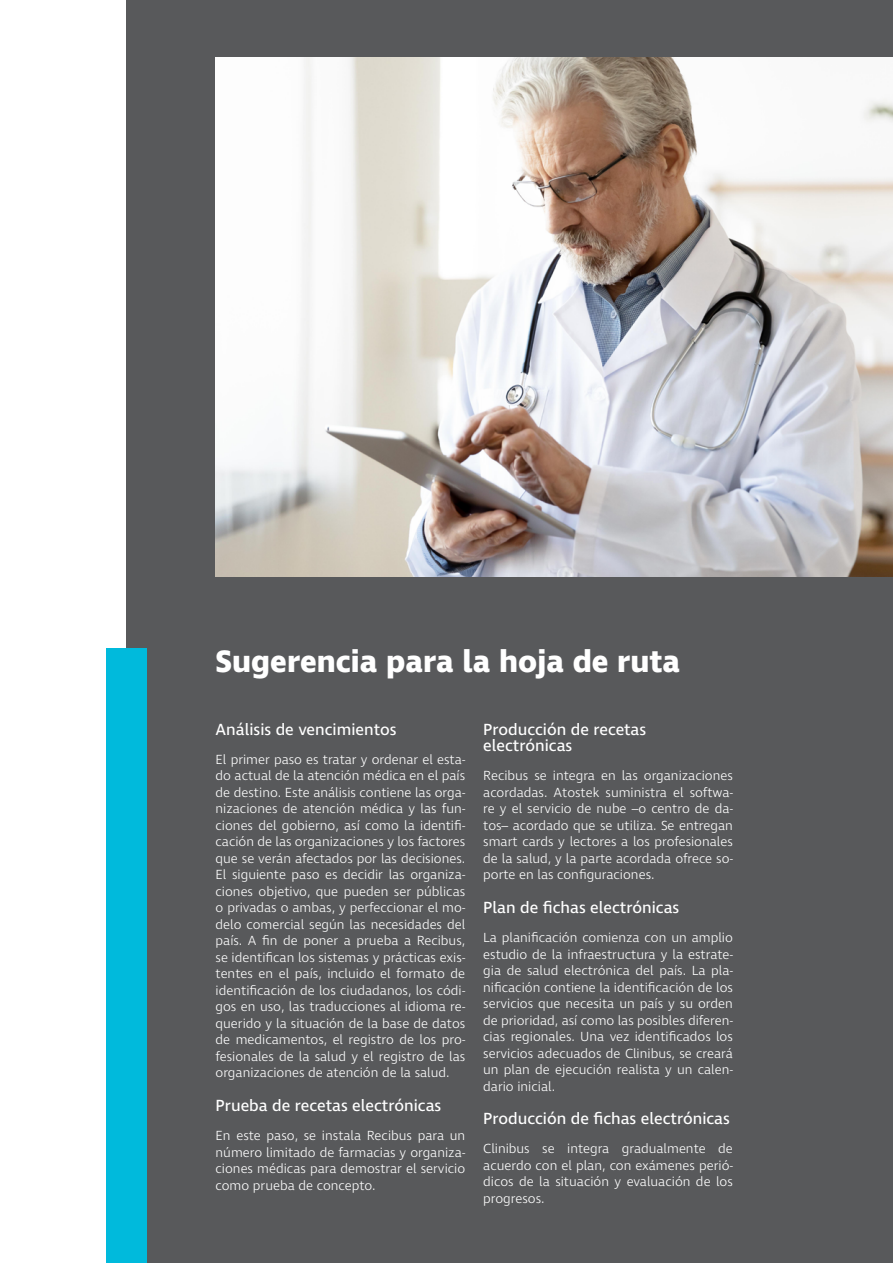
<style>
.page{position:relative;width:893px;height:1263px;background:#fff}
.page>*{position:absolute;margin:0;border:0;box-sizing:border-box;transform-origin:0 0}
.t1{font:700 31.5px "Ingra";color:#fff}
.t2{font:16.5px/16.5px "Ingra";color:#fff}
.t3{font:300 13.5px/16.5px "Ingra";color:#fff;text-align:justify}
</style>
<div class="page">
<div style="left:127px;top:0;width:766px;height:1263px;background:#58595b"></div>
<div style="left:107px;top:648px;width:40px;height:615px;background:#00badc"></div>
<img style="left:216px;top:58px;width:677px;height:518px">
<h1 class="t1" style="left:216px;top:642px;width:466px">Sugerencia para la hoja de ruta</h1>
<p class="t2" style="left:216px;top:722px;width:182px">Análisis de vencimientos</p>
<p class="t3" style="left:216px;top:752px;width:251px">El primer paso es tratar y ordenar el esta&shy;do actual de la atención médica en el país de destino. Este análisis contiene las orga&shy;nizaciones de atención médica y las fun&shy;ciones del gobierno, así como la identifi&shy;cación de las organizaciones y los factores que se verán afectados por las decisiones.<br>El siguiente paso es decidir las organiza&shy;ciones objetivo, que pueden ser públicas o privadas o ambas, y perfeccionar el mo&shy;delo comercial según las necesidades del país. A fin de poner a prueba a Recibus, se identifican los sistemas y prácticas exis&shy;tentes en el país, incluido el formato de identificación de los ciudadanos, los códi&shy;gos en uso, las traducciones al idioma re&shy;querido y la situación de la base de datos de medicamentos, el registro de los pro&shy;fesionales de la salud y el registro de las organizaciones de atención de la salud.</p>
<p class="t2" style="left:216px;top:1098px;width:227px">Prueba de recetas electrónicas</p>
<p class="t3" style="left:216px;top:1128px;width:251px">En este paso, se instala Recibus para un número limitado de farmacias y organiza&shy;ciones médicas para demostrar el servicio como prueba de concepto.</p>
<p class="t2" style="left:483px;top:722px;width:165px">Producción de recetas electrónicas</p>
<p class="t3" style="left:483px;top:768px;width:251px">Recibus se integra en las organizaciones acordadas. Atostek suministra el softwa&shy;re y el servicio de nube –o centro de da&shy;tos– acordado que se utiliza. Se entregan smart cards y lectores a los profesionales de la salud, y la parte acordada ofrece so&shy;porte en las configuraciones.</p>
<p class="t2" style="left:483px;top:900px;width:198px">Plan de fichas electrónicas</p>
<p class="t3" style="left:483px;top:930px;width:251px">La planificación comienza con un amplio estudio de la infraestructura y la estrate&shy;gia de salud electrónica del país. La pla&shy;nificación contiene la identificación de los servicios que necesita un país y su orden de prioridad, así como las posibles diferen&shy;cias regionales. Una vez identificados los servicios adecuados de Clinibus, se creará un plan de ejecución realista y un calen&shy;dario inicial.</p>
<p class="t2" style="left:483px;top:1111px;width:248px">Producción de fichas electrónicas</p>
<p class="t3" style="left:483px;top:1141px;width:251px">Clinibus se integra gradualmente de acuerdo con el plan, con exámenes perió&shy;dicos de la situación y evaluación de los progresos.</p>
</div>
